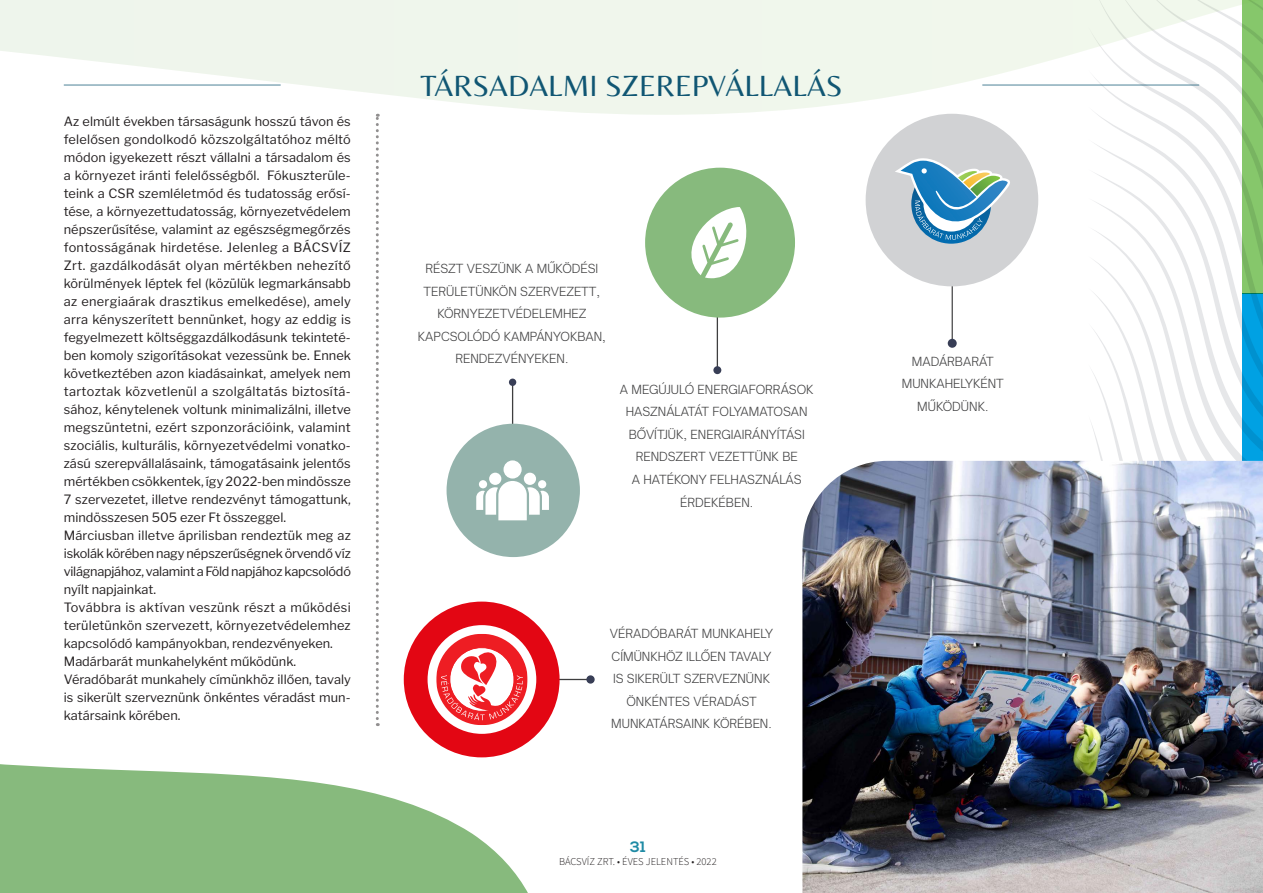
<style>
.page{position:relative;width:1263px;height:893px;background:#fff}
.page>*{position:absolute;margin:0;border:0;box-sizing:border-box;transform-origin:0 0}
.t1{font:30px "Belleza";color:#105673}
.t2{font:700 15px "Nexa";color:#208ba5}
.t3{font:12.75px/18px "Libre Franklin";color:#231f20;text-align:justify}
.Paragraph_Style_9pt{font:300 12px/22.5px "Open Sauce Sans";color:#3e3e3f;text-align:center}
.t4{font:300 10.5px "Source Sans Pro";color:#231f20}
</style>
<div class="page">
<svg style="left:1091px;top:116px;width:151px;height:345px"></svg>
<svg style="left:1242px;top:293px;width:21px;height:168px;background:#009cdc"></svg>
<svg style="left:1242px;top:116px;width:21px;height:177px;background:#82c268"></svg>
<svg style="left:0;top:0;width:1263px;height:116px"></svg>
<hr style="left:64px;top:84px;width:217px;height:2px;background:#105673">
<hr style="left:982px;top:84px;width:217px;height:2px;background:#105673">
<hr style="left:512px;top:382px;width:1px;height:66px;background:#3e3e3f">
<div style="left:509px;top:379px;width:7px;height:7px;background:#383e56;border-radius:50%"></div>
<hr style="left:717px;top:304px;width:1px;height:67px;background:#3e3e3f">
<div style="left:713px;top:366px;width:8px;height:8px;background:#383e56;border-radius:50%"></div>
<hr style="left:952px;top:282px;width:1px;height:61px;background:#3e3e3f">
<div style="left:948px;top:339px;width:9px;height:9px;background:#383e56;border-radius:50%"></div>
<div style="left:866px;top:114px;width:172px;height:172px;background:#d1d2d4;border-radius:50%"></div>
<div style="left:645px;top:168px;width:150px;height:150px;background:#87ba7d;border-radius:50%"></div>
<div style="left:447px;top:424px;width:133px;height:133px;background:#94b3ac;border-radius:50%"></div>
<svg style="left:476px;top:460px;width:73px;height:44px"></svg>
<svg style="left:691px;top:207px;width:56px;height:72px"></svg>
<img style="left:802px;top:461px;width:461px;height:432px">
<svg style="left:376px;top:114px;width:3px;height:390px"></svg>
<svg style="left:0;top:504px;width:595px;height:389px"></svg>
<svg style="left:895px;top:158px;width:115px;height:86px"></svg>
<p class="t3" style="left:64px;top:112px;width:289px">Az elmúlt években társaságunk hosszú távon és felelősen gondolkodó közszolgáltatóhoz méltó módon igyekezett részt vállalni a társadalom és a környezet iránti felelősségből. Fókuszterüle&shy;teink a CSR szemléletmód és tudatosság erősí&shy;tése, a környezettudatosság, környezetvédelem népszerűsítése, valamint az egészségmegőrzés fontosságának hirdetése. Jelenleg a BÁCSVÍZ Zrt. gazdálkodását olyan mértékben nehezítő körülmények léptek fel (közülük legmarkánsabb az energiaárak drasztikus emelkedése), amely arra kényszerített bennünket, hogy az eddig is fegyelmezett költséggazdálkodásunk tekinteté&shy;ben komoly szigorításokat vezessünk be. Ennek következtében azon kiadásainkat, amelyek nem tartoztak közvetlenül a szolgáltatás biztosítá&shy;sához, kénytelenek voltunk minimalizálni, illetve megszüntetni, ezért szponzorációink, valamint szociális, kulturális, környezetvédelmi vonatko&shy;zású szerepvállalásaink, támogatásaink jelentős mértékben csökkentek, így 2022-ben mindössze 7 szervezetet, illetve rendezvényt támogattunk, mindösszesen 505 ezer Ft összeggel.</p>
<p class="t3" style="left:64px;top:526px;width:289px">Márciusban illetve áprilisban rendeztük meg az iskolák körében nagy népszerűségnek örvendő víz világnapjához, valamint a Föld napjához kapcsolódó nyílt napjainkat.</p>
<p class="t3" style="left:64px;top:598px;width:288px">Továbbra is aktívan veszünk részt a működési területünkön szervezett, környezetvédelemhez kapcsolódó kampányokban, rendezvényeken.</p>
<p class="t3" style="left:64px;top:652px;width:234px">Madárbarát munkahelyként működünk.</p>
<p class="t3" style="left:64px;top:670px;width:289px">Véradóbarát munkahely címünkhöz illően, tavaly is sikerült szerveznünk önkéntes véradást mun&shy;katársaink körében.</p>
<p class="t1" style="left:420px;top:61px;width:424px">TÁRSADALMI SZEREPVÁLLALÁS</p>
<p class="Paragraph_Style_9pt" style="left:418px;top:257px;width:189px">RÉSZT VESZÜNK A MŰKÖDÉSI<br>TERÜLETÜNKÖN SZERVEZETT,<br>KÖRNYEZETVÉDELEMHEZ<br>KAPCSOLÓDÓ KAMPÁNYOKBAN,<br>RENDEZVÉNYEKEN.</p>
<p class="Paragraph_Style_9pt" style="left:620px;top:378px;width:195px">A MEGÚJULÓ ENERGIAFORRÁSOK<br>HASZNÁLATÁT FOLYAMATOSAN<br>BŐVÍTJÜK, ENERGIAIRÁNYÍTÁSI<br>RENDSZERT VEZETTÜNK BE<br>A HATÉKONY FELHASZNÁLÁS<br>ÉRDEKÉBEN.</p>
<p class="Paragraph_Style_9pt" style="left:610px;top:622px;width:165px">VÉRADÓBARÁT MUNKAHELY<br>CÍMÜNKHÖZ ILLŐEN TAVALY<br>IS SIKERÜLT SZERVEZNÜNK<br>ÖNKÉNTES VÉRADÁST<br>MUNKATÁRSAINK KÖRÉBEN.</p>
<p class="t2" style="left:630px;top:838px;width:17px">31</p>
<p class="t4" style="left:559px;top:855px;width:159px">BÁCSVÍZ ZRT. • ÉVES JELENTÉS • 2022</p>
<p class="Paragraph_Style_9pt" style="left:912px;top:350px;width:83px">MADÁRBARÁT</p>
<p class="Paragraph_Style_9pt" style="left:902px;top:372px;width:103px">MUNKAHELYKÉNT</p>
<p class="Paragraph_Style_9pt" style="left:917px;top:395px;width:73px">MŰKÖDÜNK.</p>
</div>
